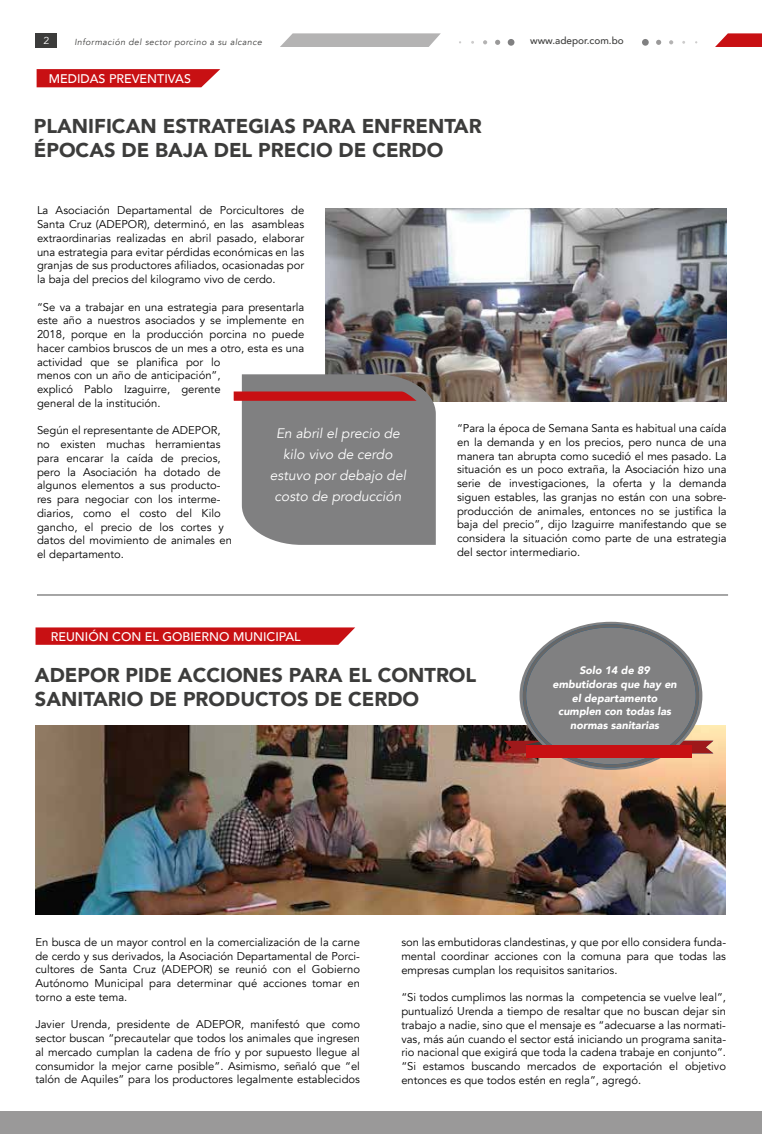
<style>
.page{position:relative;width:762px;height:1134px;background:#fff}
.page>*{position:absolute;margin:0;border:0;box-sizing:border-box;transform-origin:0 0}
.t1{font:900 20px/24px "Avenir";color:#3c3c3b}
.t2{font:italic 13.75px/21.2px "Avenir";color:#fff;text-align:center}
.t3{font:500 12.5px "Avenir";color:#fff}
.t4{font:11.25px/13.8px "Avenir";color:#000;text-align:justify}
.t5{font:italic 900 10.88px/13.6px "Avenir";color:#fff;text-align:center}
.t6{font:500 10px "Avenir";color:#3c3c3b}
.t7{font:10px "Avenir";color:#fff;scale:1.06 1}
.t8{font:italic 8.75px "Avenir";letter-spacing:.05em;color:#3c3c3b}
</style>
<div class="page">
<img style="left:326px;top:208px;width:400px;height:194px">
<svg style="left:37px;top:69px;width:183px;height:18px;background:#ca1d1f"></svg>
<div style="left:0;top:1111px;width:762px;height:23px;background:#9a9999"></div>
<svg style="left:280px;top:33px;width:161px;height:14px;background:#bbbaba"></svg>
<svg style="left:715px;top:33px;width:47px;height:14px"></svg>
<svg style="left:483px;top:40px;width:4px;height:4px"></svg>
<svg style="left:495px;top:40px;width:5px;height:5px"></svg>
<div style="left:508px;top:39px;width:6px;height:7px;background:#808081;border-radius:50%"></div>
<svg style="left:669px;top:40px;width:4px;height:4px"></svg>
<svg style="left:656px;top:40px;width:5px;height:5px"></svg>
<div style="left:642px;top:39px;width:7px;height:7px;background:#808081;border-radius:50%"></div>
<div style="left:35px;top:33px;width:21px;height:14px;background:#3c3c3b"></div>
<hr style="left:37px;top:595px;width:691px;height:1px;background:#4e4d4d">
<svg style="left:234px;top:374px;width:202px;height:171px;background:#898081"></svg>
<img style="left:36px;top:725px;width:689px;height:190px">
<svg style="left:36px;top:627px;width:319px;height:18px;background:#cb1e21"></svg>
<svg style="left:504px;top:741px;width:37px;height:12px"></svg>
<svg style="left:680px;top:741px;width:33px;height:12px"></svg>
<div style="left:519px;top:622px;width:183px;height:148px;background:#808081;border-radius:50%"></div>
<div style="left:523px;top:624px;width:176px;height:143px;border:3px solid #676767;border-radius:50%"></div>
<div style="left:526px;top:745px;width:165px;height:12px;background:#c81013"></div>
<p class="t7" style="left:43px;top:35px;width:7px">2</p>
<p class="t8" style="left:74px;top:36px;width:189px">Información del sector porcino a su alcance</p>
<p class="t6" style="left:530px;top:32px;width:95px">www.adepor.com.bo</p>
<p class="t3" style="left:49px;top:68px;width:144px">MEDIDAS PREVENTIVAS</p>
<h1 class="t1" style="left:34px;top:114px;width:449px">PLANIFICAN ESTRATEGIAS PARA ENFRENTAR<br>ÉPOCAS DE BAJA DEL PRECIO DE CERDO</h1>
<p class="t4" style="left:37px;top:204px;width:269px">La Asociación Departamental de Porcicultores de Santa Cruz (ADEPOR), determinó, en las asambleas extraordinarias realizadas en abril pasado, elaborar una estrategia para evitar pérdidas económicas en las granjas de sus productores afiliados, ocasionadas por la baja del precios del kilogramo vivo de cerdo.</p>
<p class="t4" style="left:37px;top:300px;width:269px;text-align:left">“Se va a trabajar en una estrategia para presentarla este año a nuestros asociados y se implemente en 2018, porque en la producción porcina no puede hacer cambios bruscos de un mes a otro, esta es una actividad que se planifica por lo<br>menos con un año de anticipación”,<br>explicó Pablo Izaguirre, gerente<br>general de la institución.</p>
<p class="t4" style="left:37px;top:424px;width:196px;text-align:left">Según el representante de ADEPOR, no existen muchas herramientas para encarar la caída de precios, pero la Asociación ha dotado de algunos elementos a sus producto&shy;res para negociar con los interme&shy;diarios, como el costo del Kilo gancho, el precio de los cortes y datos del movimiento de animales en el departamento.</p>
<p class="t4" style="left:457px;top:422px;width:271px">“Para la época de Semana Santa es habitual una caída en la demanda y en los precios, pero nunca de una manera tan abrupta como sucedió el mes pasado. La situación es un poco extraña, la Asociación hizo una serie de investigaciones, la oferta y la demanda siguen estables, las granjas no están con una sobre&shy;producción de animales, entonces no se justifica la baja del precio”, dijo Izaguirre manifestando que se considera la situación como parte de una estrategia del sector intermediario.</p>
<p class="t2" style="left:270px;top:422px;width:138px">En abril el precio de kilo vivo de cerdo estuvo por debajo del costo de producción</p>
<p class="t3" style="left:51px;top:626px;width:251px">REUNIÓN CON EL GOBIERNO MUNICIPAL</p>
<h1 class="t1" style="left:35px;top:662px;width:443px">ADEPOR PIDE ACCIONES PARA EL CONTROL<br>SANITARIO DE PRODUCTOS DE CERDO</h1>
<p class="t5" style="left:552px;top:664px;width:126px">Solo 14 de 89 embutidoras que hay en el departamento cumplen con todas las normas sanitarias</p>
<p class="t4" style="left:35px;top:935px;width:326px">En busca de un mayor control en la comercialización de la carne de cerdo y sus derivados, la Asociación Departamental de Porci&shy;cultores de Santa Cruz (ADEPOR) se reunió con el Gobierno Autónomo Municipal para determinar qué acciones tomar en torno a este tema.</p>
<p class="t4" style="left:35px;top:1018px;width:326px">Javier Urenda, presidente de ADEPOR, manifestó que como sector buscan “precautelar que todos los animales que ingresen al mercado cumplan la cadena de frío y por supuesto llegue al consumidor la mejor carne posible”. Asimismo, señaló que “el talón de Aquiles” para los productores legalmente establecidos</p>
<p class="t4" style="left:401px;top:936px;width:326px">son las embutidoras clandestinas, y que por ello considera funda&shy;mental coordinar acciones con la comuna para que todas las empresas cumplan los requisitos sanitarios.</p>
<p class="t4" style="left:401px;top:991px;width:326px">“Si todos cumplimos las normas la competencia se vuelve leal”, puntualizó Urenda a tiempo de resaltar que no buscan dejar sin trabajo a nadie, sino que el mensaje es “adecuarse a las normati&shy;vas, más aún cuando el sector está iniciando un programa sanita&shy;rio nacional que exigirá que toda la cadena trabaje en conjunto”. “Si estamos buscando mercados de exportación el objetivo entonces es que todos estén en regla”, agregó.</p>
</div>
